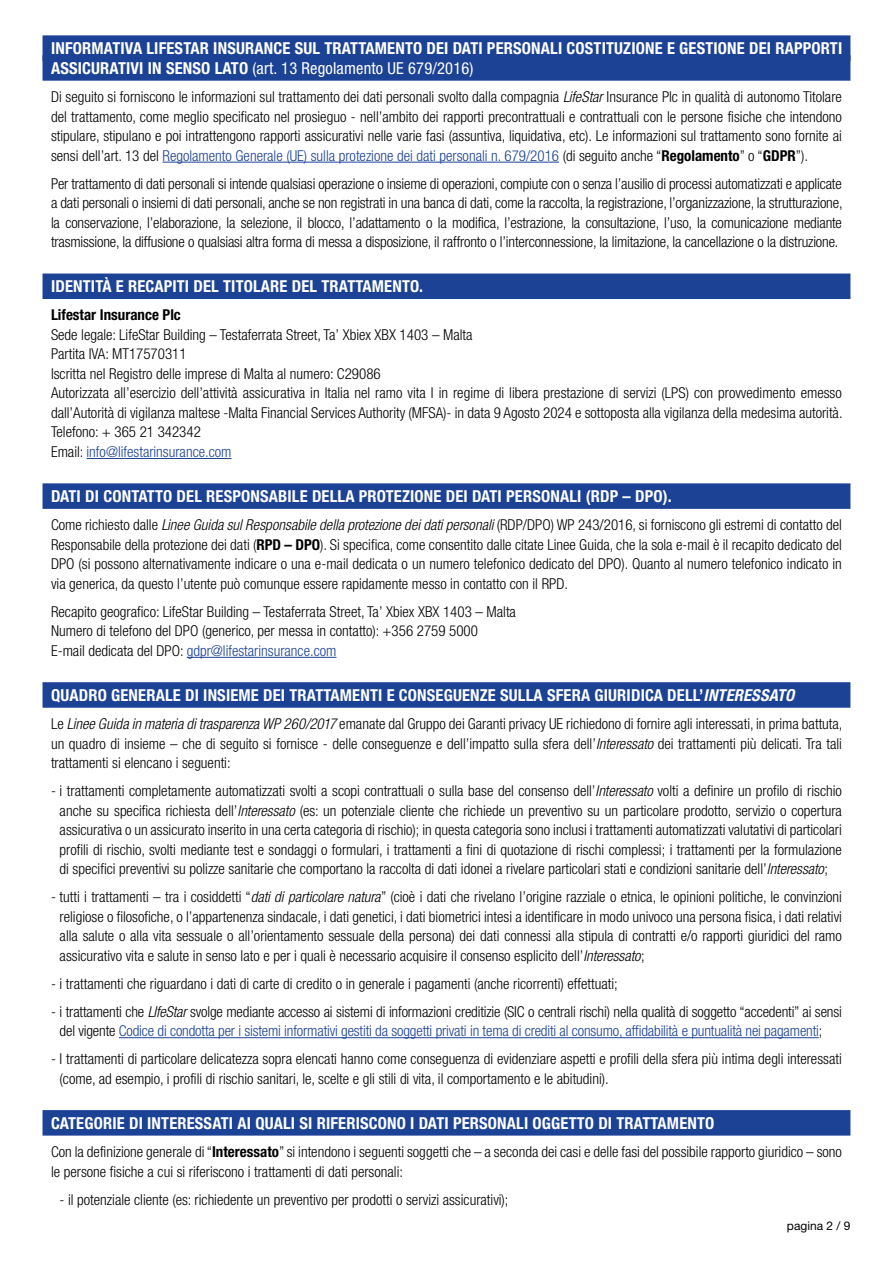
<style>
.page{position:relative;width:893px;height:1263px;background:#fff}
.page>*{position:absolute;margin:0;border:0;box-sizing:border-box;transform-origin:0 0}
.t1{font:700 condensed 16.5px/19.8px "Helvetica Neue LT Pro";letter-spacing:.01em;color:#fff}
.t2{font:300 condensed 15px/19.5px "Helvetica Neue LT Pro";color:#000;text-align:justify}
.t3{font:700 condensed 15px "Helvetica Neue LT Pro";color:#000}
.t4{font:12px "Helvetica Neue LT Pro";color:#000}
.s1{font-weight:400}
.s2{font-style:italic}
.s3{color:#1c4295}
.s4{font-weight:700}
</style>
<div class="page">
<div style="left:43px;top:35px;width:807px;height:26px;background:#1c4295"></div>
<div style="left:43px;top:55px;width:807px;height:26px;background:#1c4295"></div>
<hr style="left:163px;top:162px;width:396px;height:1px;background:#1c4295">
<div style="left:43px;top:273px;width:807px;height:26px;background:#1c4295"></div>
<hr style="left:87px;top:458px;width:145px;height:1px;background:#1c4295">
<div style="left:43px;top:483px;width:807px;height:26px;background:#1c4295"></div>
<hr style="left:187px;top:657px;width:149px;height:1px;background:#1c4295">
<div style="left:43px;top:682px;width:807px;height:26px;background:#1c4295"></div>
<hr style="left:119px;top:1037px;width:700px;height:1px;background:#1c4295">
<div style="left:43px;top:1110px;width:807px;height:25px;background:#1c4295"></div>
<p class="t1" style="left:51px;top:38px;width:793px">INFORMATIVA LIFESTAR INSURANCE SUL TRATTAMENTO DEI DATI PERSONALI COSTITUZIONE E GESTIONE DEI RAPPORTI<br>ASSICURATIVI IN SENSO LATO <span class="s1">(art. 13 Regolamento UE 679/2016)</span></p>
<p class="t2" style="left:51px;top:87px;width:792px">Di seguito si forniscono le informazioni sul trattamento dei dati personali svolto dalla compagnia <span class="s2">LifeStar</span> Insurance Plc in qualità di autonomo Titolare del trattamento, come meglio specificato nel prosieguo - nell’ambito dei rapporti precontrattuali e contrattuali con le persone fisiche che intendono stipulare, stipulano e poi intrattengono rapporti assicurativi nelle varie fasi (assuntiva, liquidativa, etc). Le informazioni sul trattamento sono fornite ai sensi dell’art. 13 del <span class="s3">Regolamento Generale (UE) sulla protezione dei dati personali n. 679/2016</span> (di seguito anche “<span class="s4">Regolamento</span>” o “<span class="s4">GDPR</span>”).</p>
<p class="t2" style="left:51px;top:173px;width:793px">Per trattamento di dati personali si intende qualsiasi operazione o insieme di operazioni, compiute con o senza l’ausilio di processi automatizzati e applicate a dati personali o insiemi di dati personali, anche se non registrati in una banca di dati, come la raccolta, la registrazione, l’organizzazione, la strutturazione, la conservazione, l’elaborazione, la selezione, il blocco, l’adattamento o la modifica, l’estrazione, la consultazione, l’uso, la comunicazione mediante trasmissione, la diffusione o qualsiasi altra forma di messa a disposizione, il raffronto o l’interconnessione, la limitazione, la cancellazione o la distruzione.</p>
<p class="t1" style="left:51px;top:276px;width:373px">IDENTITÀ E RECAPITI DEL TITOLARE DEL TRATTAMENTO.</p>
<p class="t3" style="left:51px;top:306px;width:131px">Lifestar Insurance Plc</p>
<p class="t2" style="left:51px;top:325px;width:793px;text-align:left">Sede legale: LifeStar Building – Testaferrata Street, Ta’ Xbiex XBX 1403 – Malta<br>Partita IVA: MT17570311<br>Iscritta nel Registro delle imprese di Malta al numero: C29086<br>Autorizzata all’esercizio dell’attività assicurativa in Italia nel ramo vita I in regime di libera prestazione di servizi (LPS) con provvedimento emesso dall’Autorità di vigilanza maltese -Malta Financial Services Authority (MFSA)- in data 9 Agosto 2024 e sottoposta alla vigilanza della medesima autorità.<br>Telefono: + 365 21 342342<br>Email: <span class="s3">info@lifestarinsurance.com</span></p>
<p class="t1" style="left:51px;top:486px;width:622px">DATI DI CONTATTO DEL RESPONSABILE DELLA PROTEZIONE DEI DATI PERSONALI (RDP – DPO).</p>
<p class="t2" style="left:51px;top:515px;width:792px">Come richiesto dalle <span class="s2">Linee Guida sul Responsabile della protezione dei dati personali</span> (RDP/DPO) WP 243/2016, si forniscono gli estremi di contatto del Responsabile della protezione dei dati (<span class="s4">RPD – DPO</span>). Si specifica, come consentito dalle citate Linee Guida, che la sola e-mail è il recapito dedicato del DPO (si possono alternativamente indicare o una e-mail dedicata o un numero telefonico dedicato del DPO). Quanto al numero telefonico indicato in via generica, da questo l’utente può comunque essere rapidamente messo in contatto con il RPD.</p>
<p class="t2" style="left:51px;top:602px;width:466px;text-align:left">Recapito geografico: LifeStar Building – Testaferrata Street, Ta’ Xbiex XBX 1403 – Malta<br>Numero di telefono del DPO (generico, per messa in contatto): +356 2759 5000<br>E-mail dedicata del DPO: <span class="s3">gdpr@lifestarinsurance.com</span></p>
<p class="t1" style="left:51px;top:685px;width:745px">QUADRO GENERALE DI INSIEME DEI TRATTAMENTI E CONSEGUENZE SULLA SFERA GIURIDICA DELL’<span class="s2">INTERESSATO</span></p>
<p class="t2" style="left:51px;top:714px;width:793px">Le <span class="s2">Linee Guida in materia di trasparenza WP 260/2017</span> emanate dal Gruppo dei Garanti privacy UE richiedono di fornire agli interessati, in prima battuta, un quadro di insieme – che di seguito si fornisce - delle conseguenze e dell’impatto sulla sfera dell’<span class="s2">Interessato</span> dei trattamenti più delicati. Tra tali trattamenti si elencano i seguenti:</p>
<p class="t2" style="left:51px;top:781px;width:792px;text-align:center">- i trattamenti completamente automatizzati svolti a scopi contrattuali o sulla base del consenso dell’<span class="s2">Interessato</span> volti a definire un profilo di rischio anche su specifica richiesta dell’<span class="s2">Interessato</span> (es: un potenziale cliente che richiede un preventivo su un particolare prodotto, servizio o copertura assicurativa o un assicurato inserito in una certa categoria di rischio); in questa categoria sono inclusi i trattamenti automatizzati valutativi di particolari profili di rischio, svolti mediante test e sondaggi o formulari, i trattamenti a fini di quotazione di rischi complessi; i trattamenti per la formulazione di specifici preventivi su polizze sanitarie che comportano la raccolta di dati idonei a rivelare particolari stati e condizioni sanitarie dell’<span class="s2">Interessato</span>;</p>
<p class="t2" style="left:60px;top:887px;width:784px;text-indent:-9px">- tutti i trattamenti – tra i cosiddetti “<span class="s2">dati di particolare natura</span>” (cioè i dati che rivelano l’origine razziale o etnica, le opinioni politiche, le convinzioni religiose o filosofiche, o l’appartenenza sindacale, i dati genetici, i dati biometrici intesi a identificare in modo univoco una persona fisica, i dati relativi alla salute o alla vita sessuale o all’orientamento sessuale della persona) dei dati connessi alla stipula di contratti e/o rapporti giuridici del ramo assicurativo vita e salute in senso lato e per i quali è necessario acquisire il consenso esplicito dell’<span class="s2">Interessato</span>;</p>
<p class="t2" style="left:51px;top:973px;width:568px">- i trattamenti che riguardano i dati di carte di credito o in generale i pagamenti (anche ricorrenti) effettuati;</p>
<p class="t2" style="left:60px;top:1001px;width:784px;text-indent:-9px">- i trattamenti che <span class="s2">LIfeStar</span> svolge mediante accesso ai sistemi di informazioni creditizie (SIC o centrali rischi) nella qualità di soggetto “accedenti” ai sensi del vigente <span class="s3">Codice di condotta per i sistemi informativi gestiti da soggetti privati in tema di crediti al consumo, affidabilità e puntualità nei pagamenti</span>;</p>
<p class="t2" style="left:60px;top:1049px;width:784px;text-indent:-9px">- I trattamenti di particolare delicatezza sopra elencati hanno come conseguenza di evidenziare aspetti e profili della sfera più intima degli interessati (come, ad esempio, i profili di rischio sanitari, le, scelte e gli stili di vita, il comportamento e le abitudini).</p>
<p class="t1" style="left:51px;top:1113px;width:665px">CATEGORIE DI INTERESSATI AI QUALI SI RIFERISCONO I DATI PERSONALI OGGETTO DI TRATTAMENTO</p>
<p class="t2" style="left:51px;top:1142px;width:792px">Con la definizione generale di “<span class="s4">Interessato</span>” si intendono i seguenti soggetti che – a seconda dei casi e delle fasi del possibile rapporto giuridico – sono le persone fisiche a cui si riferiscono i trattamenti di dati personali:</p>
<p class="t2" style="left:60px;top:1189px;width:450px">- il potenziale cliente (es: richiedente un preventivo per prodotti o servizi assicurativi);</p>
<p class="t4" style="left:787px;top:1219px;width:65px">pagina 2 / 9</p>
</div>
